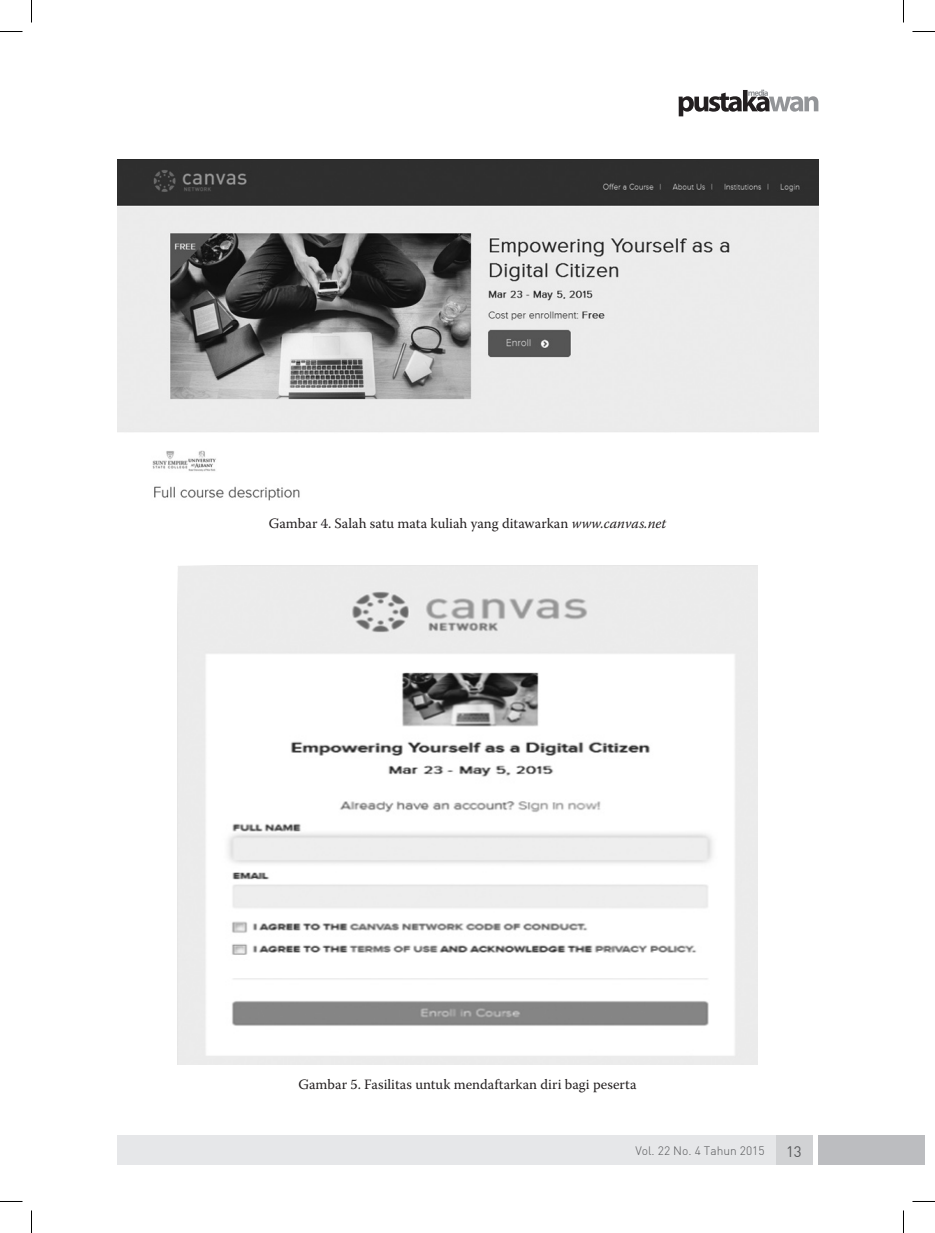
<style>
.page{position:relative;width:935px;height:1233px;background:#fff}
.page>*{position:absolute;margin:0;border:0;box-sizing:border-box;transform-origin:0 0}
.t1{font:15px "DIN";color:#57585a}
.List_Paragraph{font:14.25px "Warnock Pro";color:#231f20}
.t2{font:300 12px "DIN";color:#57585a}
.s1{font-style:italic}
</style>
<div class="page">
<div style="left:117px;top:1135px;width:695px;height:30px;background:#e6e7e9"></div>
<div style="left:776px;top:1135px;width:36px;height:30px;background:#d1d2d4"></div>
<div style="left:818px;top:1135px;width:106px;height:30px;background:#bcbdc0"></div>
<svg style="left:678px;top:90px;width:140px;height:26px"></svg>
<img style="left:117px;top:159px;width:701px;height:342px">
<img style="left:178px;top:565px;width:580px;height:499px">
<svg style="left:0;top:31px;width:22px;height:1px"></svg>
<svg style="left:912px;top:31px;width:23px;height:1px"></svg>
<svg style="left:0;top:1201px;width:22px;height:1px"></svg>
<svg style="left:912px;top:1201px;width:23px;height:1px"></svg>
<svg style="left:31px;top:0;width:1px;height:23px"></svg>
<svg style="left:31px;top:1210px;width:1px;height:22px"></svg>
<svg style="left:903px;top:0;width:1px;height:23px"></svg>
<svg style="left:903px;top:1210px;width:1px;height:22px"></svg>
<p class="List_Paragraph" style="left:269px;top:515px;width:399px">Gambar 4. Salah satu mata kuliah yang ditawarkan <span class="s1">www.canvas.net</span></p>
<p class="List_Paragraph" style="left:298px;top:1075px;width:339px">Gambar 5. Fasilitas untuk mendaftarkan diri bagi peserta</p>
<p class="t2" style="left:635px;top:1142px;width:131px">Vol. 22 No. 4 Tahun 2015</p>
<p class="t1" style="left:786px;top:1141px;width:17px">13</p>
</div>
